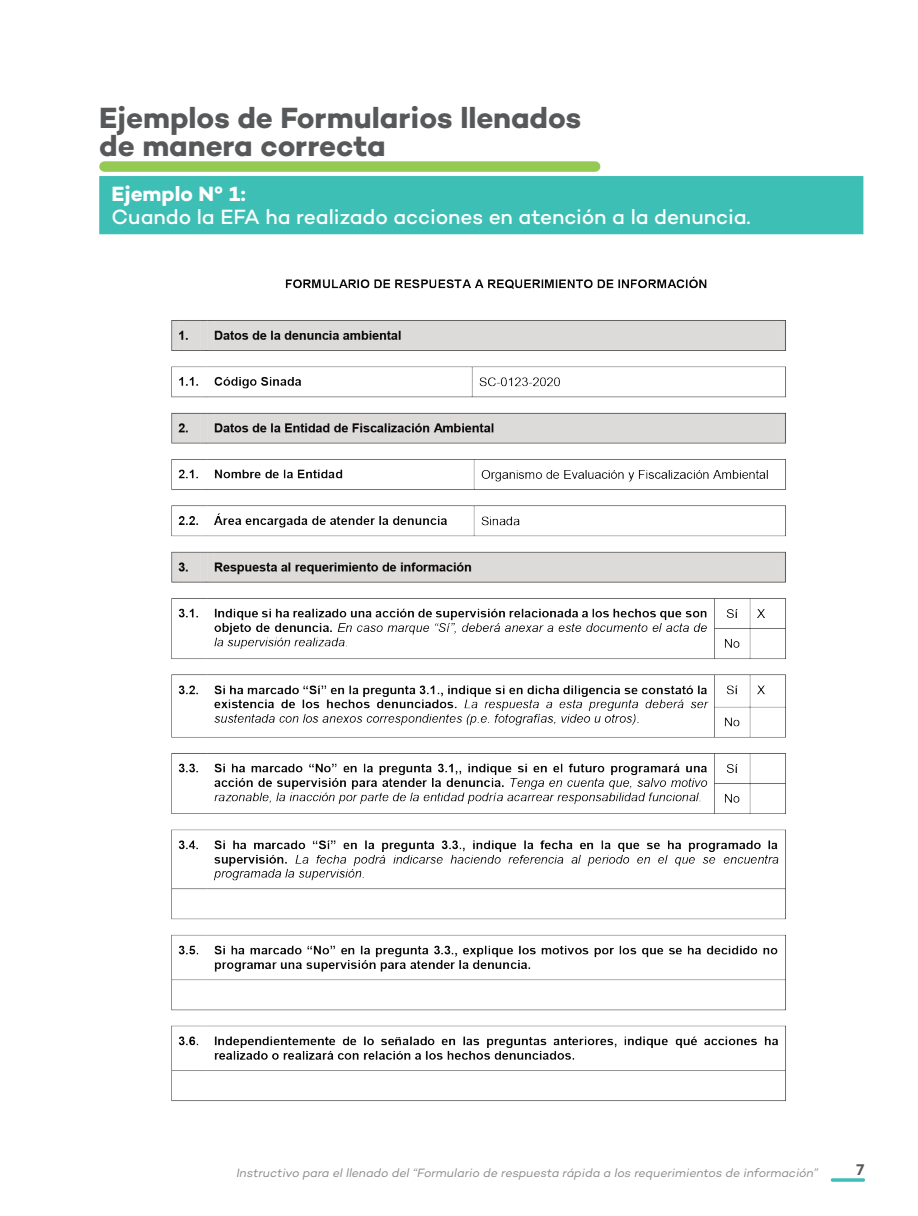
<style>
.page{position:relative;width:918px;height:1216px;background:#fff}
.page>*{position:absolute;margin:0;border:0;box-sizing:border-box;transform-origin:0 0}
.t1{font:700 29.75px/28px "Campton";letter-spacing:-.005em;color:#57585a}
.t2{font:500 21px "Campton";letter-spacing:-.005em;color:#fff}
.t3{font:700 21px "Campton";color:#fff}
.t4{font:600 15.75px "Campton";color:#57585a}
.t5{font:italic 12.25px "Campton";letter-spacing:-.005em;color:#87898c}
</style>
<div class="page">
<hr style="left:832px;top:1178px;width:31px;height:3px;background:#3ebfb5">
<div style="left:104px;top:161px;width:491px;height:11px;background:#94ca54"></div>
<div style="left:99px;top:176px;width:764px;height:58px;background:#3ebfb5"></div>
<img style="left:171px;top:276px;width:615px;height:826px">
<h1 class="t1" style="left:99px;top:103px;width:483px">Ejemplos de Formularios llenados de manera correcta</h1>
<h2 class="t3" style="left:112px;top:181px;width:136px">Ejemplo N° 1:</h2>
<h2 class="t2" style="left:112px;top:203px;width:641px">Cuando la EFA ha realizado acciones en atención a la denuncia.</h2>
<p class="t5" style="left:236px;top:1164px;width:583px">Instructivo para el llenado del “Formulario de respuesta rápida a los requerimientos de información”</p>
<p class="t4" style="left:856px;top:1159px;width:9px">7</p>
</div>
